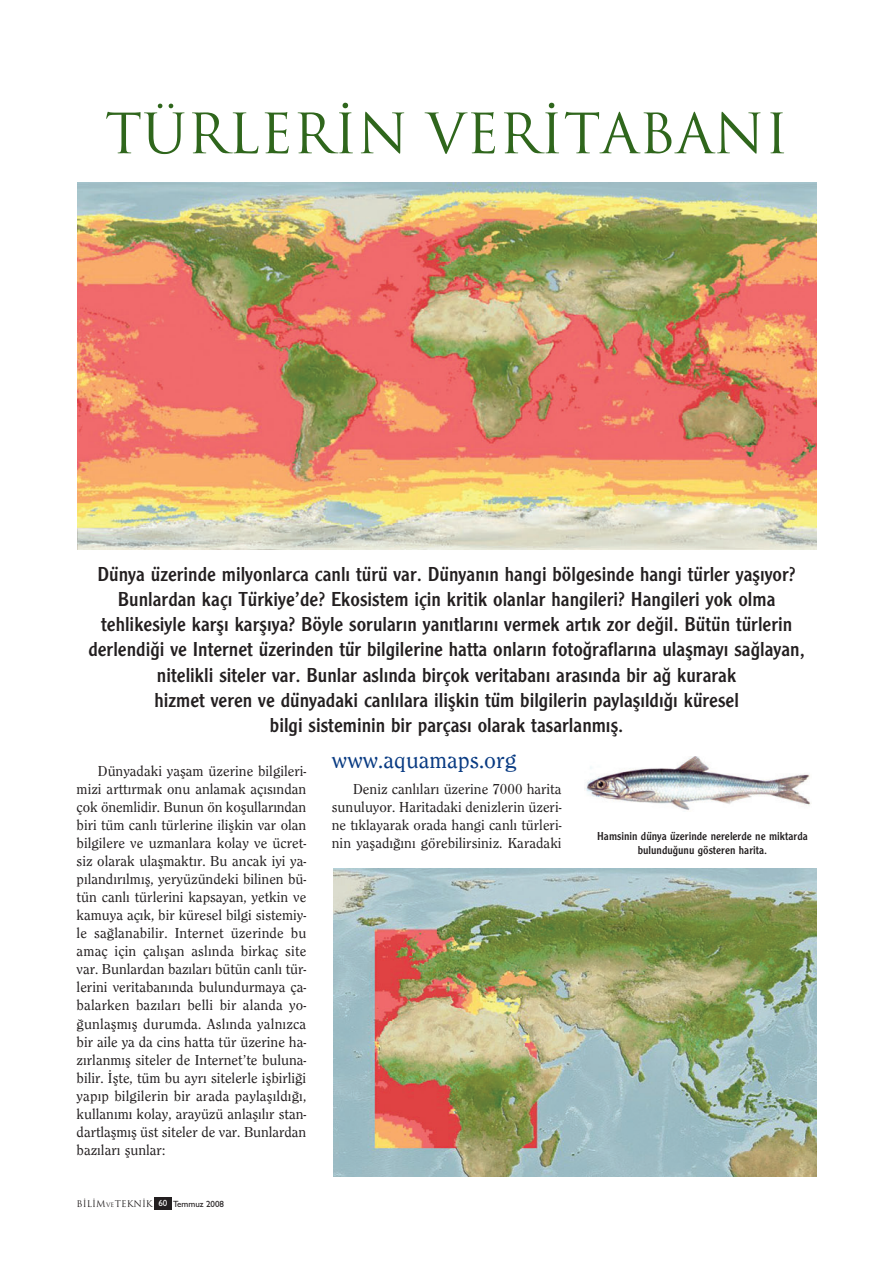
<style>
.page{position:relative;width:892px;height:1267px;background:#fff}
.page>*{position:absolute;margin:0;border:0;box-sizing:border-box;transform-origin:0 0}
.t1{font:500 54px "Trajan";color:#2f661c}
.t2{font:500 24px "Clearface";color:#083a82}
.t3{font:21px/25.2px "Clearface Gothic";color:#231f20;text-align:center}
.t4{font:500 15px/18px "Clearface";color:#231f20;text-align:justify}
.t5{font:12px/14.4px "Clearface Gothic";color:#231f20;text-align:center}
.t6{font:500 9px "Trajan";color:#231f20}
.s1{font-size:6px}
.s2{font-family:"Gill Sans";font-weight:400;color:#fff}
.s3{font-family:"Gill Sans";font-weight:400}
</style>
<div class="page">
<div style="left:154px;top:1197px;width:17px;height:12px;background:#231f20"></div>
<img style="left:78px;top:183px;width:738px;height:366px">
<img style="left:333px;top:868px;width:483px;height:307px">
<img style="left:585px;top:756px;width:226px;height:54px">
<h1 class="t1" style="left:105px;top:92px;width:685px">TÜRLERIN VERITABANI</h1>
<p class="t3" style="left:88px;top:563px;width:718px">Dünya üzerinde milyonlarca canlı türü var. Dünyanın hangi bölgesinde hangi türler yaşıyor?<br>Bunlardan kaçı Türkiye’de? Ekosistem için kritik olanlar hangileri? Hangileri yok olma tehlikesiyle karşı karşıya? Böyle soruların yanıtlarını vermek artık zor değil. Bütün türlerin derlendiği ve Internet üzerinden tür bilgilerine hatta onların fotoğraflarına ulaşmayı sağlayan, nitelikli siteler var. Bunlar aslında birçok veritabanı arasında bir ağ kurarak<br>hizmet veren ve dünyadaki canlılara ilişkin tüm bilgilerin paylaşıldığı küresel<br>bilgi sisteminin bir parçası olarak tasarlanmış.</p>
<p class="t4" style="left:77px;top:763px;width:231px;text-indent:21px">Dünyadaki yaşam üzerine bilgileri&shy;mizi arttırmak onu anlamak açısından çok önemlidir. Bunun ön koşullarından biri tüm canlı türlerine ilişkin var olan bilgilere ve uzmanlara kolay ve ücret&shy;siz olarak ulaşmaktır. Bu ancak iyi ya&shy;pılandırılmış, yeryüzündeki bilinen bü&shy;tün canlı türlerini kapsayan, yetkin ve kamuya açık, bir küresel bilgi sistemiy&shy;le sağlanabilir. Internet üzerinde bu amaç için çalışan aslında birkaç site var. Bunlardan bazıları bütün canlı tür&shy;lerini veritabanında bulundurmaya ça&shy;balarken bazıları belli bir alanda yo&shy;ğunlaşmış durumda. Aslında yalnızca bir aile ya da cins hatta tür üzerine ha&shy;zırlanmış siteler de Internet’te buluna&shy;bilir. İşte, tüm bu ayrı sitelerle işbirliği yapıp bilgilerin bir arada paylaşıldığı, kullanımı kolay, arayüzü anlaşılır stan&shy;dartlaşmış üst siteler de var. Bunlardan bazıları şunlar:</p>
<p class="t6" style="left:77px;top:1196px;width:149px">BILIM<span class="s1">VE</span>TEKNIK <span class="s2">60</span> <span class="s3">Temmuz 2008</span></p>
<h2 class="t2" style="left:332px;top:750px;width:186px">www.aquamaps.org</h2>
<p class="t4" style="left:332px;top:781px;width:231px;text-indent:21px">Deniz canlıları üzerine 7000 harita sunuluyor. Haritadaki denizlerin üzeri&shy;ne tıklayarak orada hangi canlı türleri&shy;nin yaşadığını görebilirsiniz. Karadaki</p>
<p class="t5" style="left:597px;top:829px;width:212px">Hamsinin dünya üzerinde nerelerde ne miktarda bulunduğunu gösteren harita.</p>
</div>
